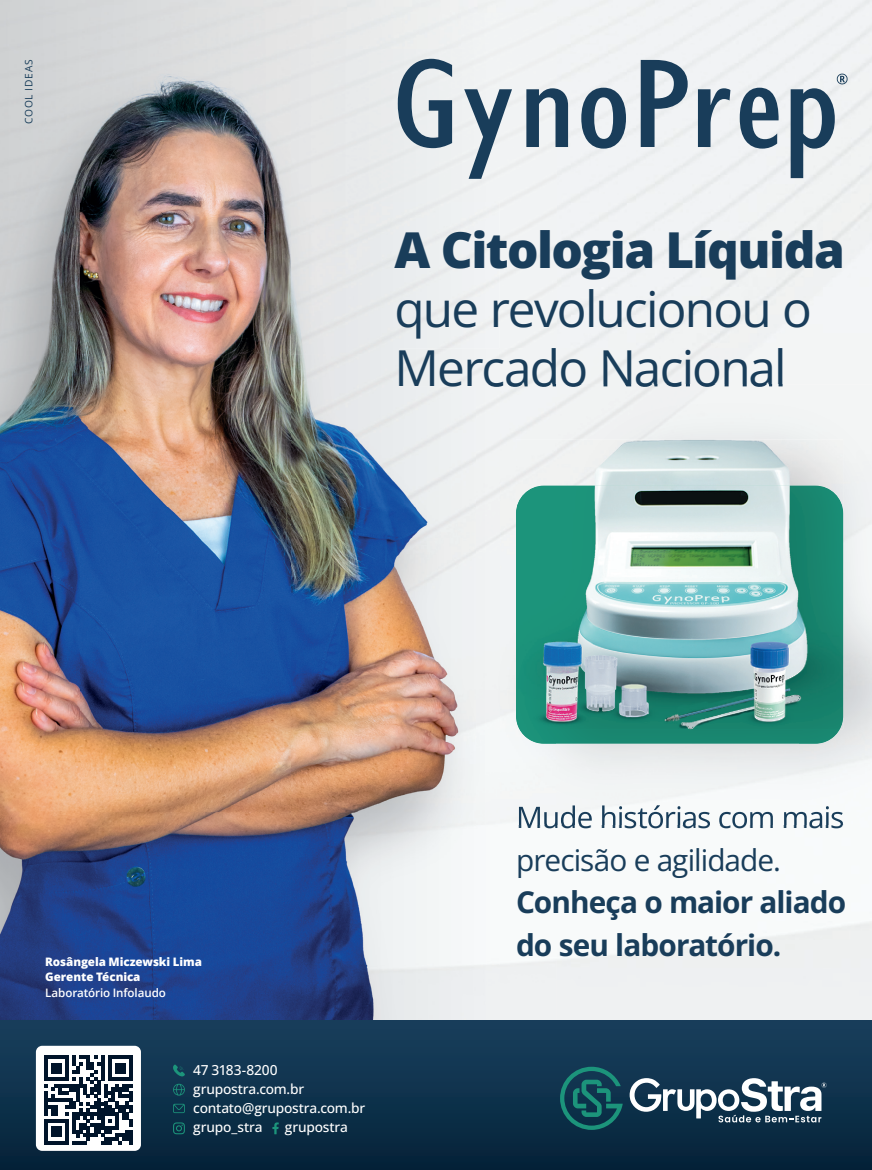
<style>
.page{position:relative;width:872px;height:1170px;background:#fff}
.page>*{position:absolute;margin:0;border:0;box-sizing:border-box;transform-origin:0 0}
.t1{font:49.5px/59.4px "Open Sans";letter-spacing:-.035em;color:#193d5a}
.t2{font:29.85px/42.6px "Open Sans";letter-spacing:-.03em;color:#193d5a}
.t3{font:500 13.8px/19.4px "Open Sans";letter-spacing:-.015em;color:#fff}
.t4{font:800 11.7px/15.8px "Open Sans";letter-spacing:-.005em;color:#fff}
.t5{font:10.2px "Open Sans";letter-spacing:.075em;color:#193d5a}
.s1{font-weight:800}
.s2{font-weight:600}
.s3{font-weight:700}
</style>
<div class="page">
<div style="left:0;top:0;width:872px;height:1020px;background:#f1f3f4"></div>
<img style="left:557px;top:824px;width:286px;height:4px">
<div style="left:499px;top:349px;width:283px;height:35px;background:#f1f3f3"></div>
<div style="left:460px;top:13px;width:97px;height:336px;background:#f1f3f4"></div>
<img style="left:0;top:13px;width:460px;height:36px">
<img style="left:499px;top:824px;width:58px;height:196px">
<img style="left:81px;top:49px;width:418px;height:305px">
<img style="left:0;top:49px;width:81px;height:971px">
<img style="left:80px;top:354px;width:396px;height:458px">
<img style="left:80px;top:812px;width:419px;height:208px">
<div style="left:399px;top:349px;width:100px;height:38px;background:#edf0f0"></div>
<div style="left:0;top:1020px;width:872px;height:149px;background:linear-gradient(to bottom,#193f5d,#05243a)"></div>
<svg style="left:560px;top:1066px;width:62px;height:63px;background:#12535b"></svg>
<svg style="left:629px;top:1077px;width:197px;height:45px"></svg>
<div style="left:36px;top:1045px;width:105px;height:105px;background:#fff;border-radius:6px"></div>
<svg style="left:44px;top:1055px;width:89px;height:89px"></svg>
<svg style="left:272px;top:1122px;width:7px;height:12px"></svg>
<svg style="left:173px;top:1122px;width:12px;height:12px"></svg>
<svg style="left:173px;top:1083px;width:12px;height:12px"></svg>
<svg style="left:173px;top:1103px;width:12px;height:9px"></svg>
<svg style="left:173px;top:1064px;width:12px;height:12px"></svg>
<svg style="left:398px;top:59px;width:54px;height:89px;background:#8698a7"></svg>
<svg style="left:464px;top:89px;width:48px;height:90px"></svg>
<svg style="left:526px;top:88px;width:42px;height:59px"></svg>
<svg style="left:581px;top:88px;width:45px;height:61px"></svg>
<svg style="left:640px;top:60px;width:47px;height:87px"></svg>
<svg style="left:698px;top:88px;width:32px;height:59px"></svg>
<svg style="left:739px;top:88px;width:40px;height:61px"></svg>
<svg style="left:790px;top:74px;width:57px;height:104px"></svg>
<div style="left:557px;top:384px;width:315px;height:97px;background:#f1f3f3"></div>
<img style="left:798px;top:481px;width:74px;height:343px">
<img style="left:557px;top:743px;width:241px;height:62px">
<div style="left:476px;top:387px;width:81px;height:437px;background:#f1f3f4"></div>
<img style="left:557px;top:805px;width:286px;height:19px">
<img style="left:519px;top:805px;width:38px;height:19px">
<img style="left:476px;top:384px;width:306px;height:3px">
<img style="left:519px;top:729px;width:320px;height:14px">
<img style="left:516px;top:439px;width:327px;height:46px">
<img style="left:516px;top:485px;width:327px;height:244px">
<p class="t5" style="left:22px;top:124px;width:66px;rotate:-90deg">COOL IDEAS</p>
<p class="t1" style="left:394px;top:218px;width:452px"><span class="s1">A Citologia Líquida </span>que revolucionou o<br>Mercado Nacional</p>
<p class="t4" style="left:45px;top:953px;width:158px">Rosângela Miczewski Lima<br>Gerente Técnica<br><span class="s2">Laboratório Infolaudo</span></p>
<p class="t3" style="left:193px;top:1059px;width:174px">47 3183-8200 grupostra.com.br contato@grupostra.com.br grupo_stra</p>
<p class="t3" style="left:285px;top:1117px;width:64px">grupostra</p>
<p class="t2" style="left:516px;top:795px;width:332px">Mude histórias com mais precisão e agilidade.<br><span class="s3">Conheça o maior aliado do seu laboratório.</span></p>
</div>
